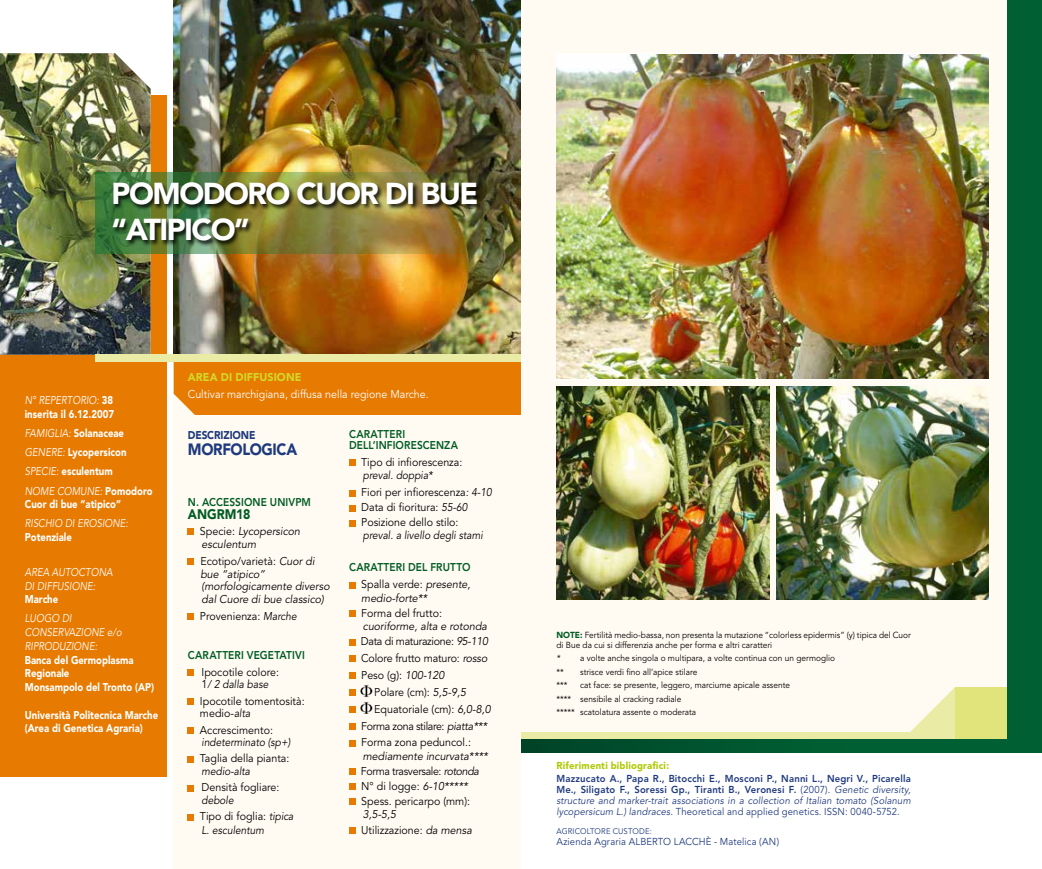
<style>
.page{position:relative;width:1042px;height:869px;background:#fff}
.page>*{position:absolute;margin:0;border:0;box-sizing:border-box;transform-origin:0 0}
.t1{font:900 30px/36px "Avenir";letter-spacing:-.05em;color:#fff}
.t2{font:900 16.25px "Avenir";letter-spacing:-.02em;color:#1e3a7e;scale:.9 1}
.t3{font:900 13.75px "Avenir";color:#005c23;scale:.9 1}
.t4{font:11.25px/15.1px "Avenir";color:#000;scale:.95 1}
.t5{font:900 11.25px/13.8px "Avenir";color:#fff;scale:.85 1}
.t6{font:italic 11.25px/12.6px "Avenir";color:#000;scale:.95 1}
.t7{font:800 11.25px/10.8px "Avenir";letter-spacing:.01em;color:#005c23;scale:.9 1}
.t8{font:italic 11.25px/13.8px "Avenir";color:#fff;scale:.85 1}
.t9{font:italic 11.25px "Avenir";color:#000;scale:.9 1}
.t10{font:11.25px "Avenir";color:#fff;scale:.95 1}
.t11{font:11.25px "Avenir";letter-spacing:-.035em;color:#000;scale:.95 1}
.t12{font:900 11.25px "Avenir";letter-spacing:.01em;color:#d2d928;scale:.95 1}
.t13{font:900 11.25px "Avenir";letter-spacing:-.01em;color:#1e3a7e;scale:.9 1}
.t14{font:italic 10px/11.2px "Avenir";letter-spacing:.01em;color:#1e3a7e;text-align:justify;scale:.95 1}
.t15{font:10px "Avenir";letter-spacing:.01em;color:#1e3a7e;scale:.95 1}
.t16{font:900 10px "Avenir";letter-spacing:.02em;color:#afca00;scale:.95 1}
.t17{font:8.75px/13.5px "Avenir";color:#000;scale:.95 1}
.t18{font:8.12px "Avenir";letter-spacing:.015em;color:#1e3a7e;scale:.95 1}
.s1{font-weight:400;font-style:italic}
.s2{font-style:normal}
.s3{font-style:italic}
.s4{font-weight:400;color:#000}
.s5{font-weight:400;font-style:italic;color:#000}
.s6{font-weight:900;color:#005c23}
.s7{font-weight:800;font-style:normal}
</style>
<div class="page">
<div style="left:0;top:96px;width:167px;height:680px;background:#e77a00"></div>
<img style="left:0;top:53px;width:151px;height:301px">
<img style="left:521px;top:0;width:521px;height:752px">
<div style="left:521px;top:0;width:485px;height:733px;background:#fffbf3"></div>
<img style="left:174px;top:0;width:347px;height:354px">
<div style="left:174px;top:354px;width:347px;height:514px;background:#fffbf3"></div>
<img style="left:96px;top:172px;width:425px;height:81px">
<div style="left:112px;top:182px;width:372px;height:65px;background:#000;opacity:.85"></div>
<svg style="left:188px;top:528px;width:6px;height:6px"></svg>
<svg style="left:188px;top:558px;width:6px;height:6px"></svg>
<svg style="left:188px;top:613px;width:6px;height:6px"></svg>
<svg style="left:188px;top:669px;width:6px;height:6px"></svg>
<svg style="left:188px;top:698px;width:6px;height:6px"></svg>
<svg style="left:188px;top:727px;width:6px;height:6px"></svg>
<div style="left:188px;top:755px;width:6px;height:7px;background:#e77a00"></div>
<div style="left:188px;top:784px;width:6px;height:7px;background:#e77a00"></div>
<svg style="left:188px;top:814px;width:6px;height:5px"></svg>
<div style="left:349px;top:459px;width:6px;height:7px;background:#e77a00"></div>
<svg style="left:349px;top:490px;width:6px;height:6px"></svg>
<svg style="left:349px;top:505px;width:6px;height:6px"></svg>
<svg style="left:349px;top:520px;width:6px;height:6px"></svg>
<svg style="left:349px;top:582px;width:6px;height:6px"></svg>
<svg style="left:349px;top:610px;width:6px;height:6px"></svg>
<div style="left:349px;top:638px;width:6px;height:7px;background:#e77a00"></div>
<svg style="left:349px;top:655px;width:6px;height:6px"></svg>
<svg style="left:349px;top:672px;width:6px;height:6px"></svg>
<svg style="left:349px;top:689px;width:6px;height:6px"></svg>
<img style="left:360px;top:685px;width:13px;height:11px">
<svg style="left:349px;top:706px;width:6px;height:6px"></svg>
<img style="left:360px;top:702px;width:13px;height:11px">
<svg style="left:349px;top:723px;width:6px;height:6px"></svg>
<div style="left:349px;top:739px;width:6px;height:7px;background:#e77a00"></div>
<svg style="left:349px;top:768px;width:6px;height:6px"></svg>
<svg style="left:349px;top:783px;width:6px;height:6px"></svg>
<svg style="left:349px;top:798px;width:6px;height:6px"></svg>
<div style="left:349px;top:826px;width:6px;height:7px;background:#e77a00"></div>
<div style="left:521px;top:731px;width:485px;height:7px;background:#eaeca6"></div>
<svg style="left:904px;top:687px;width:51px;height:45px"></svg>
<div style="left:955px;top:686px;width:51px;height:52px;background:#e1e47a"></div>
<div style="left:174px;top:361px;width:347px;height:54px;background:#e77a00"></div>
<div style="left:96px;top:354px;width:425px;height:7px;background:#eaeca6"></div>
<img style="left:556px;top:54px;width:433px;height:324px">
<img style="left:556px;top:386px;width:213px;height:213px">
<img style="left:776px;top:386px;width:213px;height:213px">
<h1 class="t1" style="left:112px;top:176px;width:368px">POMODORO CUOR DI BUE “ATIPICO”</h1>
<p class="t5" style="left:25px;top:393px;width:106px"><span class="s1">N° REPERTORIO:</span> 38 inserita il 6.12.2007</p>
<p class="t5" style="left:25px;top:423px;width:152px;line-height:19.1px"><span class="s1">FAMIGLIA:</span> Solanaceae<br><span class="s1">GENERE:</span> Lycopersicon<br><span class="s1">SPECIE:</span> esculentum<br><span class="s1">NOME COMUNE:</span> Pomodoro</p>
<p class="t5" style="left:25px;top:497px;width:115px">Cuor di bue “atipico”</p>
<p class="t8" style="left:25px;top:516px;width:123px">RISCHIO DI EROSIONE:</p>
<p class="t5" style="left:25px;top:530px;width:57px">Potenziale</p>
<p class="t8" style="left:25px;top:565px;width:105px">AREA AUTOCTONA<br>DI DIFFUSIONE:</p>
<p class="t5" style="left:25px;top:592px;width:41px">Marche</p>
<p class="t8" style="left:25px;top:611px;width:115px">LUOGO DI<br>CONSERVAZIONE e/o<br>RIPRODUZIONE:</p>
<p class="t5" style="left:25px;top:652px;width:154px">Banca del Germoplasma<br>Regionale<br>Monsampolo del Tronto (AP)</p>
<p class="t5" style="left:25px;top:707px;width:158px">Università Politecnica Marche (Area di Genetica Agraria)</p>
<p class="t12" style="left:188px;top:370px;width:121px">AREA DI DIFFUSIONE</p>
<p class="t10" style="left:188px;top:387px;width:255px">Cultivar marchigiana, diffusa nella regione Marche.</p>
<p class="t13" style="left:188px;top:428px;width:77px">DESCRIZIONE</p>
<h2 class="t2" style="left:188px;top:439px;width:123px">MORFOLOGICA</h2>
<p class="t7" style="left:188px;top:496px;width:138px">N. ACCESSIONE UNIVPM</p>
<p class="t3" style="left:188px;top:505px;width:71px">ANGRM18</p>
<p class="t6" style="left:200px;top:524px;width:107px;line-height:13.2px"><span class="s2">Specie:</span> Lycopersicon esculentum</p>
<p class="t6" style="left:200px;top:555px;width:138px"><span class="s2">Ecotipo/varietà:</span> Cuor di bue “atipico” (morfologicamente diverso dal Cuore di bue classico)</p>
<p class="t4" style="left:200px;top:608px;width:103px">Provenienza: <span class="s3">Marche</span></p>
<p class="t7" style="left:188px;top:649px;width:132px">CARATTERI VEGETATIVI</p>
<p class="t4" style="left:202px;top:665px;width:83px;line-height:12.6px">Ipocotile colore:<br>1<span class="s3">/ 2 dalla base</span></p>
<p class="t4" style="left:200px;top:694px;width:112px;line-height:12.6px">Ipocotile tomentosità: medio-<span class="s3">alta</span></p>
<p class="t4" style="left:200px;top:722px;width:78px">Accrescimento:</p>
<p class="t9" style="left:202px;top:735px;width:100px">indeterminato (sp+)</p>
<p class="t4" style="left:200px;top:751px;width:96px">Taglia della pianta:</p>
<p class="t9" style="left:202px;top:764px;width:55px">medio-alta</p>
<p class="t4" style="left:202px;top:779px;width:84px">Densità fogliare:</p>
<p class="t4" style="left:200px;top:792px;width:100px;line-height:16.2px"><span class="s3">debole<br></span>Tipo di foglia: <span class="s3">tipica</span></p>
<p class="t9" style="left:202px;top:822px;width:71px">L. esculentum</p>
<p class="t7" style="left:349px;top:429px;width:123px">CARATTERI<br>DELL’INFIORESCENZA</p>
<p class="t4" style="left:361px;top:454px;width:108px">Tipo di infiorescenza:</p>
<p class="t4" style="left:361px;top:467px;width:139px;line-height:16.9px"><span class="s3">preval. doppia*<br></span>Fiori per infiorescenza<span class="s3">: 4-10</span></p>
<p class="t4" style="left:361px;top:500px;width:113px">Data di fioritura: <span class="s3">55-60<br></span>Posizione dello stilo:</p>
<p class="t9" style="left:363px;top:528px;width:135px">preval. a livello degli stami</p>
<p class="t7" style="left:349px;top:559px;width:137px;line-height:16.9px;text-align:right">CARATTERI DEL FRUTTO<br><span class="s4">Spalla verde:</span> <span class="s5">presente,</span></p>
<p class="t6" style="left:361px;top:591px;width:71px">medio-forte**</p>
<p class="t4" style="left:361px;top:605px;width:86px">Forma del frutto:</p>
<p class="t6" style="left:361px;top:618px;width:135px;line-height:15.1px">cuoriforme, alta e rotonda<br><span class="s2">Data di maturazione:</span> 95-110</p>
<p class="t4" style="left:361px;top:650px;width:134px">Colore frutto maturo: <span class="s3">rosso</span></p>
<p class="t4" style="left:361px;top:667px;width:89px">Peso (g): <span class="s3">100-120</span></p>
<p class="t4" style="left:374px;top:684px;width:98px">Polare (cm): <span class="s3">5,5-9,5</span></p>
<p class="t4" style="left:374px;top:701px;width:124px">Equatoriale (cm): <span class="s3">6,0-8,0</span></p>
<p class="t11" style="left:361px;top:718px;width:134px">Forma zona stilare: <span class="s3">piatta***</span></p>
<p class="t4" style="left:361px;top:735px;width:117px">Forma zona peduncol.:</p>
<p class="t4" style="left:361px;top:748px;width:135px"><span class="s3">mediamente incurvata****<br></span>Forma trasversale: <span class="s3">rotonda<br></span>N° di logge: <span class="s3">6-10*****<br></span>Spess. pericarpo (mm):</p>
<p class="t6" style="left:361px;top:806px;width:118px;line-height:15.1px">3,5-5,5<br><span class="s2">Utilizzazione:</span> da mensa</p>
<p class="t17" style="left:556px;top:629px;width:375px;line-height:10px"><span class="s6">NOTE:</span> Fertilità medio-bassa, non presenta la mutazione “colorless epidermis” (y) tipica del Cuor di Bue da cui si differenzia anche per forma e altri caratteri</p>
<p class="t17" style="left:556px;top:651px;width:295px"><span class="s3">*</span> a volte anche singola o multipara, a volte continua con un germoglio **</p>
<p class="t17" style="left:580px;top:664px;width:125px">strisce verdi fino all’apice stilare</p>
<p class="t17" style="left:556px;top:678px;width:13px">***</p>
<p class="t17" style="left:556px;top:678px;width:247px;text-indent:24px">cat face: se presente, leggero, marciume apicale assente **** sensibile al cracking radiale<br>***** scatolatura assente o moderata</p>
<p class="t16" style="left:556px;top:758px;width:120px">Riferimenti bibliografici:</p>
<p class="t14" style="left:556px;top:772px;width:375px"><span class="s7">Mazzucato A., Papa R., Bitocchi E., Mosconi P., Nanni L., Negri V., Picarella Me., Siligato F., Soressi Gp., Tiranti B., Veronesi F.</span> <span class="s2">(2007).</span> Genetic diversity, structure and marker-trait associations in a collection of Italian tomato (Solanum lycopersicum L.) landraces. <span class="s2">Theoretical and applied genetics. ISSN: 0040-5752.</span></p>
<p class="t18" style="left:556px;top:826px;width:102px">AGRICOLTORE CUSTODE:</p>
<p class="t15" style="left:556px;top:835px;width:236px">Azienda Agraria ALBERTO LACCHÈ - Matelica (AN)</p>
</div>
